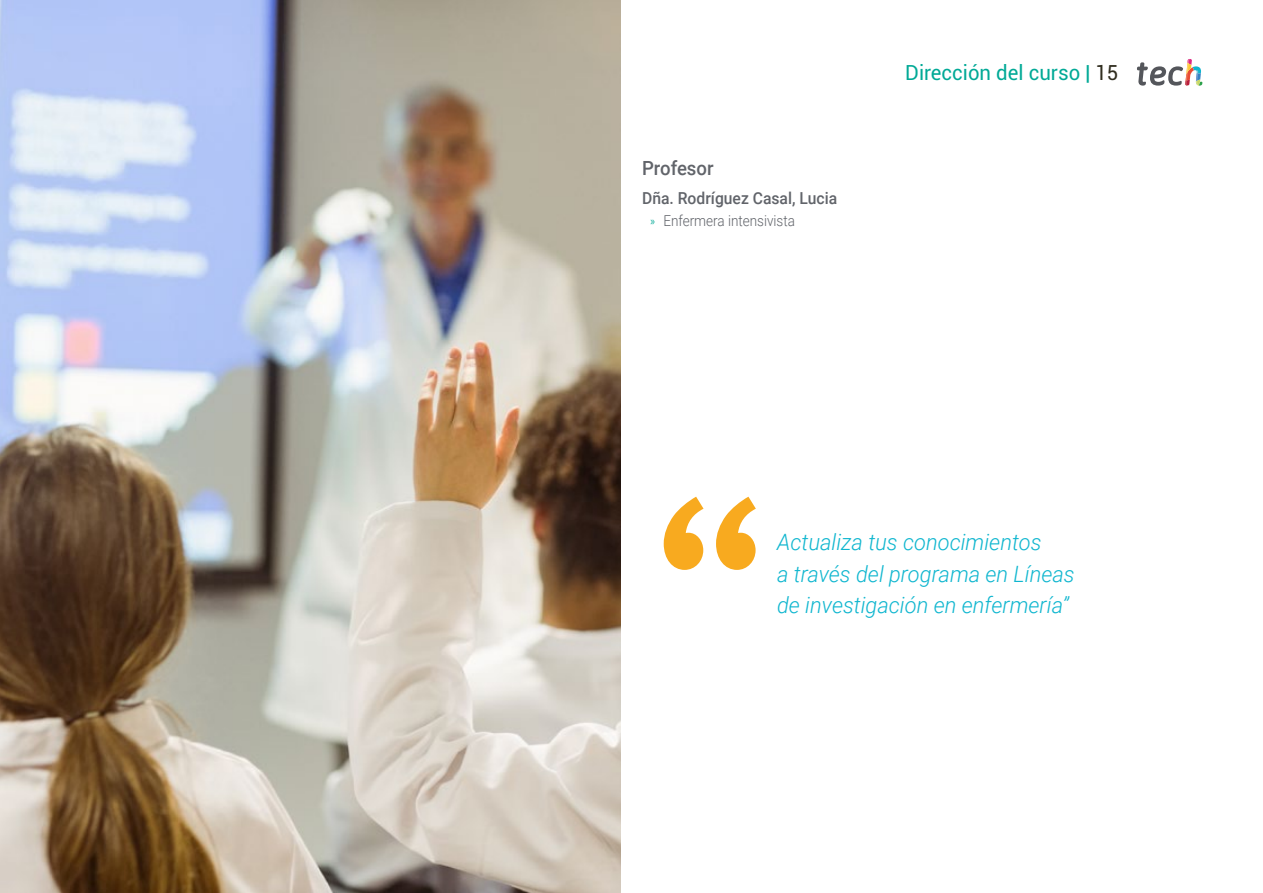
<style>
.page{position:relative;width:1263px;height:893px;background:#fff}
.page>*{position:absolute;margin:0;border:0;box-sizing:border-box;transform-origin:0 0}
.t1{font:italic 300 22.5px/31.5px "Roboto";color:#0fb6cf}
.t2{font:21px "Roboto";color:#00a996}
.t3{font:500 19.5px "Roboto";color:#61646a;scale:.95 1}
.t4{font:500 16.5px "Roboto";color:#61646a;scale:.95 1}
.t5{font:300 15px "Roboto";color:#61646a;scale:.9 1}
.s1{font-family:"Myriad Pro";font-weight:400;font-size:12px;color:#00a996}
.s2{color:#312e20}
</style>
<div class="page">
<img style="left:0;top:0;width:621px;height:893px">
<svg style="left:1137px;top:59px;width:65px;height:27px"></svg>
<svg style="left:664px;top:497px;width:92px;height:73px"></svg>
<p class="t3" style="left:642px;top:154px;width:77px">Profesor</p>
<p class="t4" style="left:642px;top:186px;width:207px">Dña. Rodríguez Casal, Lucia</p>
<p class="t5" style="left:651px;top:210px;width:162px"><span class="s1">»</span> Enfermera intensivista</p>
<p class="t2" style="left:905px;top:57px;width:215px">Dirección del curso | <span class="s2">15</span></p>
<p class="t1" style="left:777px;top:526px;width:299px">Actualiza tus conocimientos<br>a través del programa en Líneas de investigación en enfermería”</p>
</div>
